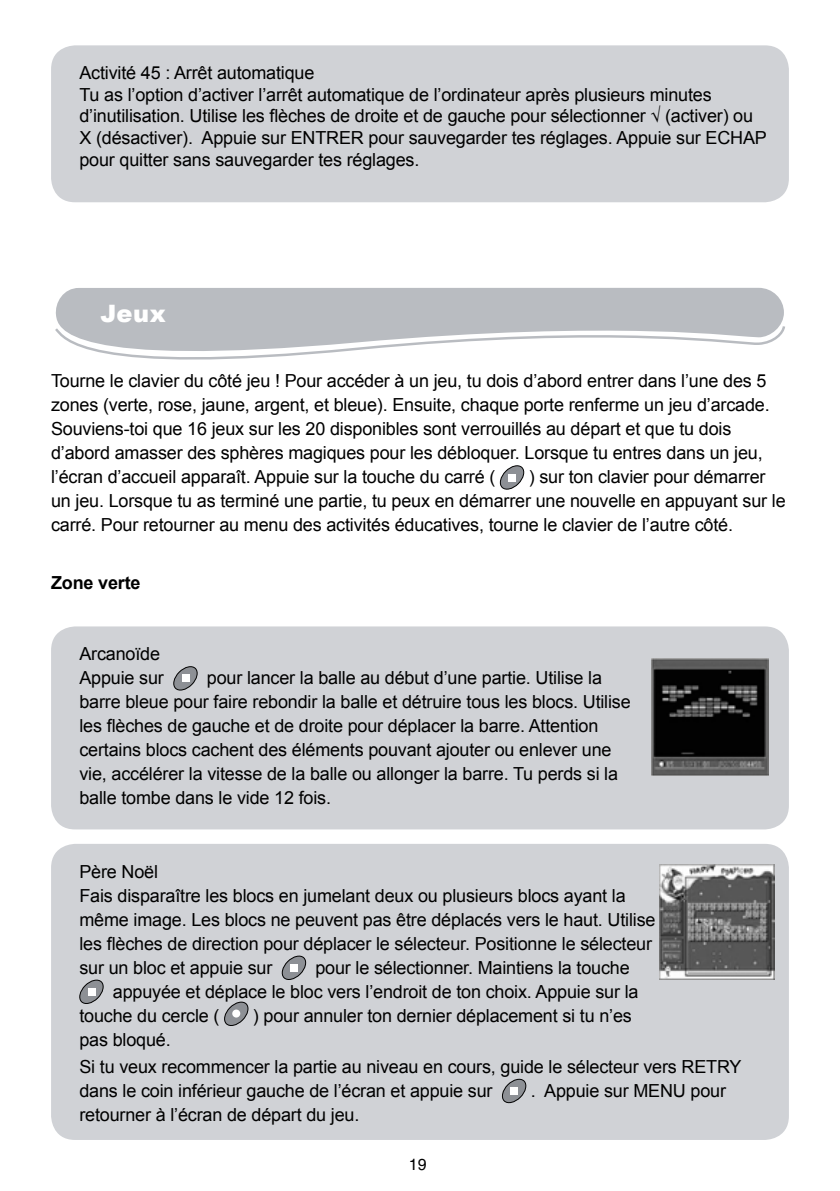
<style>
.page{position:relative;width:840px;height:1191px;background:#fff}
.page>*{position:absolute;margin:0;border:0;box-sizing:border-box;transform-origin:0 0}
.t1{font:900 24px "Arial";color:#fff}
.t2{font:18px/24px "Arial";letter-spacing:-.01em;color:#000}
.t3{font:700 18px "Arial";letter-spacing:-.01em;color:#000}
.t4{font:16px "Helvetica";color:#000}
</style>
<div class="page">
<div style="left:55px;top:288px;width:728px;height:35px;background:#b9bcc1"></div>
<svg style="left:55px;top:323px;width:730px;height:37px"></svg>
<svg style="left:499px;top:465px;width:26px;height:25px"></svg>
<div style="left:508px;top:474px;width:7px;height:7px;background:#fff"></div>
<div style="left:51px;top:626px;width:737px;height:203px;background:#d0d2d6;border-radius:24px"></div>
<svg style="left:173px;top:666px;width:25px;height:25px"></svg>
<div style="left:182px;top:675px;width:7px;height:7px;background:#fff"></div>
<img style="left:651px;top:658px;width:117px;height:118px">
<div style="left:51px;top:844px;width:737px;height:296px;background:#d0d2d6;border-radius:24px"></div>
<svg style="left:281px;top:955px;width:26px;height:25px"></svg>
<div style="left:290px;top:964px;width:7px;height:7px;background:#fff"></div>
<svg style="left:79px;top:979px;width:25px;height:25px"></svg>
<div style="left:88px;top:988px;width:7px;height:7px;background:#fff"></div>
<svg style="left:224px;top:1001px;width:25px;height:25px"></svg>
<div style="left:232px;top:1009px;width:8px;height:8px;background:#fff;border-radius:50%"></div>
<img style="left:659px;top:864px;width:115px;height:115px">
<div style="left:51px;top:45px;width:737px;height:157px;background:#d0d2d6;border-radius:24px"></div>
<svg style="left:501px;top:1078px;width:26px;height:26px"></svg>
<div style="left:510px;top:1087px;width:7px;height:7px;background:#fff"></div>
<p class="t2" style="left:79px;top:62px;width:688px;line-height:21.6px">Activité 45 : Arrêt automatique<br>Tu as l’option d’activer l’arrêt automatique de l’ordinateur après plusieurs minutes d’inutilisation. Utilise les flèches de droite et de gauche pour sélectionner √ (activer) ou X (désactiver). Appuie sur ENTRER pour sauvegarder tes réglages. Appuie sur ECHAP pour quitter sans sauvegarder tes réglages.</p>
<h1 class="t1" style="left:100px;top:300px;width:67px">Jeux</h1>
<p class="t2" style="left:51px;top:369px;width:719px">Tourne le clavier du côté jeu ! Pour accéder à un jeu, tu dois d’abord entrer dans l’une des 5 zones (verte, rose, jaune, argent, et bleue). Ensuite, chaque porte renferme un jeu d’arcade.<br>Souviens-toi que 16 jeux sur les 20 disponibles sont verrouillés au départ et que tu dois d’abord amasser des sphères magiques pour les débloquer. Lorsque tu entres dans un jeu, l’écran d’accueil apparaît. Appuie sur la touche du carré (</p>
<p class="t2" style="left:51px;top:465px;width:735px;text-indent:477px">) sur ton clavier pour démarrer un jeu. Lorsque tu as terminé une partie, tu peux en démarrer une nouvelle en appuyant sur le carré. Pour retourner au menu des activités éducatives, tourne le clavier de l’autre côté.</p>
<p class="t3" style="left:51px;top:573px;width:91px">Zone verte</p>
<p class="t2" style="left:79px;top:642px;width:86px">Arcanoïde<br>Appuie sur</p>
<p class="t2" style="left:79px;top:666px;width:552px;text-indent:127px">pour lancer la balle au début d’une partie. Utilise la barre bleue pour faire rebondir la balle et détruire tous les blocs. Utilise les flèches de gauche et de droite pour déplacer la barre. Attention certains blocs cachent des éléments pouvant ajouter ou enlever une vie, accélérer la vitesse de la balle ou allonger la barre. Tu perds si la balle tombe dans le vide 12 fois.</p>
<p class="t2" style="left:79px;top:859px;width:577px">Père Noël<br>Fais disparaître les blocs en jumelant deux ou plusieurs blocs ayant la même image. Les blocs ne peuvent pas être déplacés vers le haut. Utilise les flèches de direction pour déplacer le sélecteur. Positionne le sélecteur sur un bloc et appuie sur</p>
<p class="t2" style="left:315px;top:955px;width:315px">pour le sélectionner. Maintiens la touche</p>
<p class="t2" style="left:113px;top:979px;width:527px">appuyée et déplace le bloc vers l’endroit de ton choix. Appuie sur la</p>
<p class="t2" style="left:79px;top:1003px;width:142px">touche du cercle (</p>
<p class="t2" style="left:253px;top:1003px;width:380px">) pour annuler ton dernier déplacement si tu n’es</p>
<p class="t2" style="left:79px;top:1027px;width:93px">pas bloqué.</p>
<p class="t2" style="left:79px;top:1054px;width:663px">Si tu veux recommencer la partie au niveau en cours, guide le sélecteur vers RETRY dans le coin inférieur gauche de l’écran et appuie sur</p>
<p class="t2" style="left:530px;top:1078px;width:197px">. Appuie sur MENU pour</p>
<p class="t2" style="left:79px;top:1102px;width:281px">retourner à l’écran de départ du jeu.</p>
<p class="t4" style="left:408px;top:1155px;width:18px">19</p>
</div>
